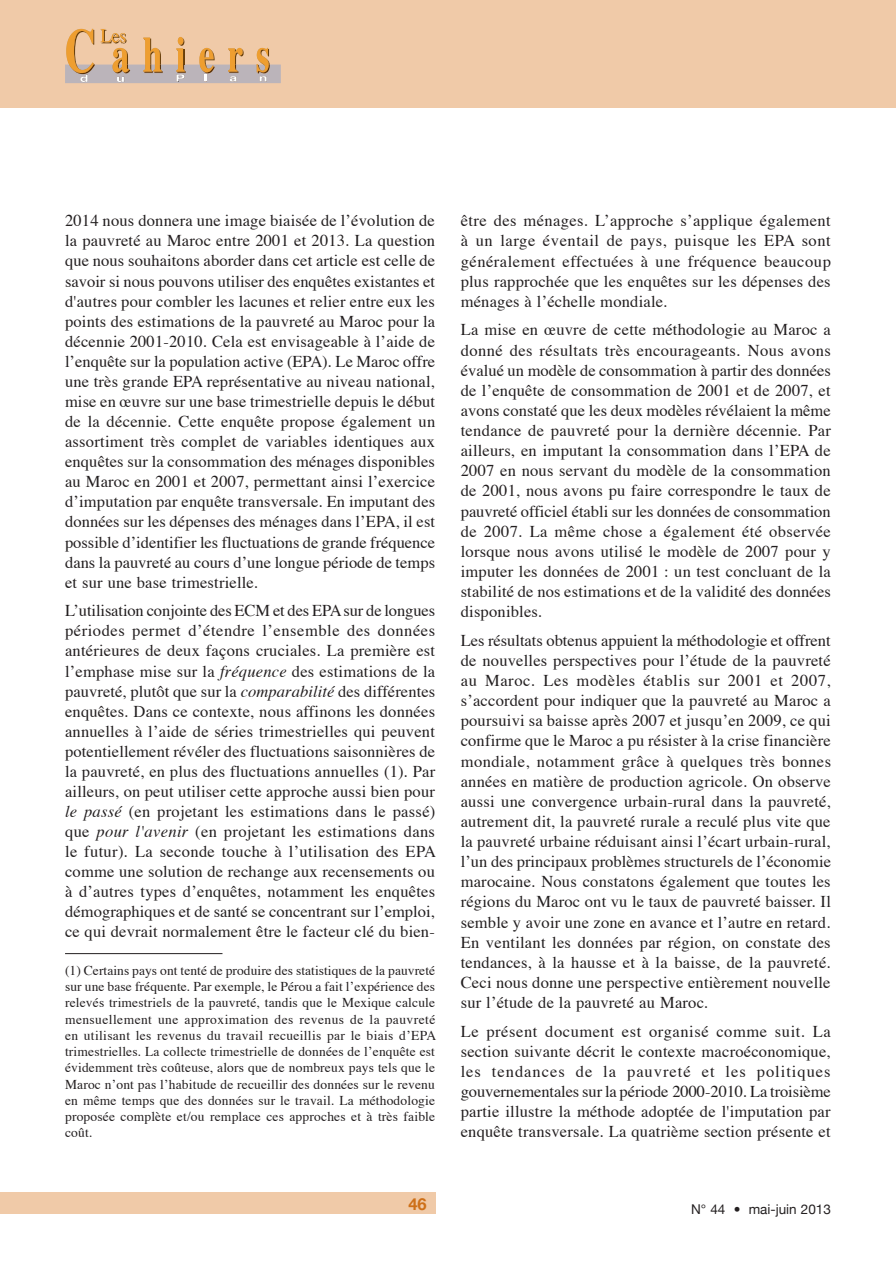
<style>
.page{position:relative;width:896px;height:1266px;background:#fff}
.page>*{position:absolute;margin:0;border:0;box-sizing:border-box;transform-origin:0 0}
.t1{font:16.5px/20.1px "Times";letter-spacing:.01em;color:#231f20;text-align:justify}
.t2{font:700 16.5px "Helvetica Neue";color:#ce7018}
.t3{font:13.5px/16.2px "Times";letter-spacing:.015em;color:#231f20;text-align:justify}
.t4{font:13.5px "Helvetica Neue";color:#231f20}
.s1{font-style:italic}
</style>
<div class="page">
<div style="left:0;top:1192px;width:435px;height:21px;background:#f0caa8"></div>
<div style="left:0;top:0;width:894px;height:108px;background:#f0caa8"></div>
<svg style="left:65px;top:29px;width:216px;height:54px"></svg>
<hr style="left:894px;top:0;width:1px;height:108px;background:#f0caa8">
<hr style="left:65px;top:953px;width:157px;height:1px;background:#231f20">
<p class="t1" style="left:65px;top:209px;width:371px">2014 nous donnera une image biaisée de l’évolution de la pauvreté au Maroc entre 2001 et 2013. La question que nous souhaitons aborder dans cet article est celle de savoir si nous pouvons utiliser des enquêtes existantes et d'autres pour combler les lacunes et relier entre eux les points des estimations de la pauvreté au Maroc pour la décennie 2001-2010. Cela est envisageable à l’aide de l’enquête sur la population active (EPA). Le Maroc offre une très grande EPA représentative au niveau national, mise en œuvre sur une base trimestrielle depuis le début de la décennie. Cette enquête propose également un assortiment très complet de variables identiques aux enquêtes sur la consommation des ménages disponibles au Maroc en 2001 et 2007, permettant ainsi l’exercice d’imputation par enquête transversale. En imputant des données sur les dépenses des ménages dans l’EPA, il est possible d’identifier les fluctuations de grande fréquence dans la pauvreté au cours d’une longue période de temps et sur une base trimestrielle.</p>
<p class="t1" style="left:65px;top:599px;width:372px">L’utilisation conjointe des ECM et des EPA sur de longues périodes permet d’étendre l’ensemble des données antérieures de deux façons cruciales. La première est l’emphase mise sur la <span class="s1">fréquence</span> des estimations de la pauvreté, plutôt que sur la <span class="s1">comparabilité</span> des différentes enquêtes. Dans ce contexte, nous affinons les données annuelles à l’aide de séries trimestrielles qui peuvent potentiellement révéler des fluctuations saisonnières de la pauvreté, en plus des fluctuations annuelles (1). Par ailleurs, on peut utiliser cette approche aussi bien pour <span class="s1">le passé</span> (en projetant les estimations dans le passé) que <span class="s1">pour l'avenir</span> (en projetant les estimations dans le futur). La seconde touche à l’utilisation des EPA comme une solution de rechange aux recensements ou à d’autres types d’enquêtes, notamment les enquêtes démographiques et de santé se concentrant sur l’emploi, ce qui devrait normalement être le facteur clé du bien-</p>
<p class="t3" style="left:65px;top:961px;width:372px">(1) Certains pays ont tenté de produire des statistiques de la pauvreté sur une base fréquente. Par exemple, le Pérou a fait l’expérience des relevés trimestriels de la pauvreté, tandis que le Mexique calcule mensuellement une approximation des revenus de la pauvreté en utilisant les revenus du travail recueillis par le biais d’EPA trimestrielles. La collecte trimestrielle de données de l’enquête est évidemment très coûteuse, alors que de nombreux pays tels que le Maroc n’ont pas l’habitude de recueillir des données sur le revenu en même temps que des données sur le travail. La méthodologie proposée complète et/ou remplace ces approches et à très faible coût.</p>
<p class="t1" style="left:460px;top:209px;width:371px">être des ménages. L’approche s’applique également à un large éventail de pays, puisque les EPA sont généralement effectuées à une fréquence beaucoup plus rapprochée que les enquêtes sur les dépenses des ménages à l’échelle mondiale.</p>
<p class="t1" style="left:460px;top:318px;width:371px">La mise en œuvre de cette méthodologie au Maroc a donné des résultats très encourageants. Nous avons évalué un modèle de consommation à partir des données de l’enquête de consommation de 2001 et de 2007, et avons constaté que les deux modèles révélaient la même tendance de pauvreté pour la dernière décennie. Par ailleurs, en imputant la consommation dans l’EPA de 2007 en nous servant du modèle de la consommation de 2001, nous avons pu faire correspondre le taux de pauvreté officiel établi sur les données de consommation de 2007. La même chose a également été observée lorsque nous avons utilisé le modèle de 2007 pour y imputer les données de 2001 : un test concluant de la stabilité de nos estimations et de la validité des données disponibles.</p>
<p class="t1" style="left:460px;top:628px;width:372px;text-align:left">Les résultats obtenus appuient la méthodologie et offrent de nouvelles perspectives pour l’étude de la pauvreté au Maroc. Les modèles établis sur 2001 et 2007, s’accordent pour indiquer que la pauvreté au Maroc a poursuivi sa baisse après 2007 et jusqu’en 2009, ce qui confirme que le Maroc a pu résister à la crise financière mondiale, notamment grâce à quelques très bonnes années en matière de production agricole. On observe aussi une convergence urbain-rural dans la pauvreté, autrement dit, la pauvreté rurale a reculé plus vite que la pauvreté urbaine réduisant ainsi l’écart urbain-rural, l’un des principaux problèmes structurels de l’économie marocaine. Nous constatons également que toutes les régions du Maroc ont vu le taux de pauvreté baisser. Il semble y avoir une zone en avance et l’autre en retard.<br>En ventilant les données par région, on constate des tendances, à la hausse et à la baisse, de la pauvreté.<br>Ceci nous donne une perspective entièrement nouvelle sur l’étude de la pauvreté au Maroc.</p>
<p class="t1" style="left:460px;top:1019px;width:371px">Le présent document est organisé comme suit. La section suivante décrit le contexte macroéconomique, les tendances de la pauvreté et les politiques gouvernementales sur la période 2000-2010. La troisième partie illustre la méthode adoptée de l'imputation par enquête transversale. La quatrième section présente et</p>
<p class="t2" style="left:408px;top:1194px;width:20px">46</p>
<p class="t4" style="left:691px;top:1200px;width:141px">N° 44 • mai-juin 2013</p>
</div>
